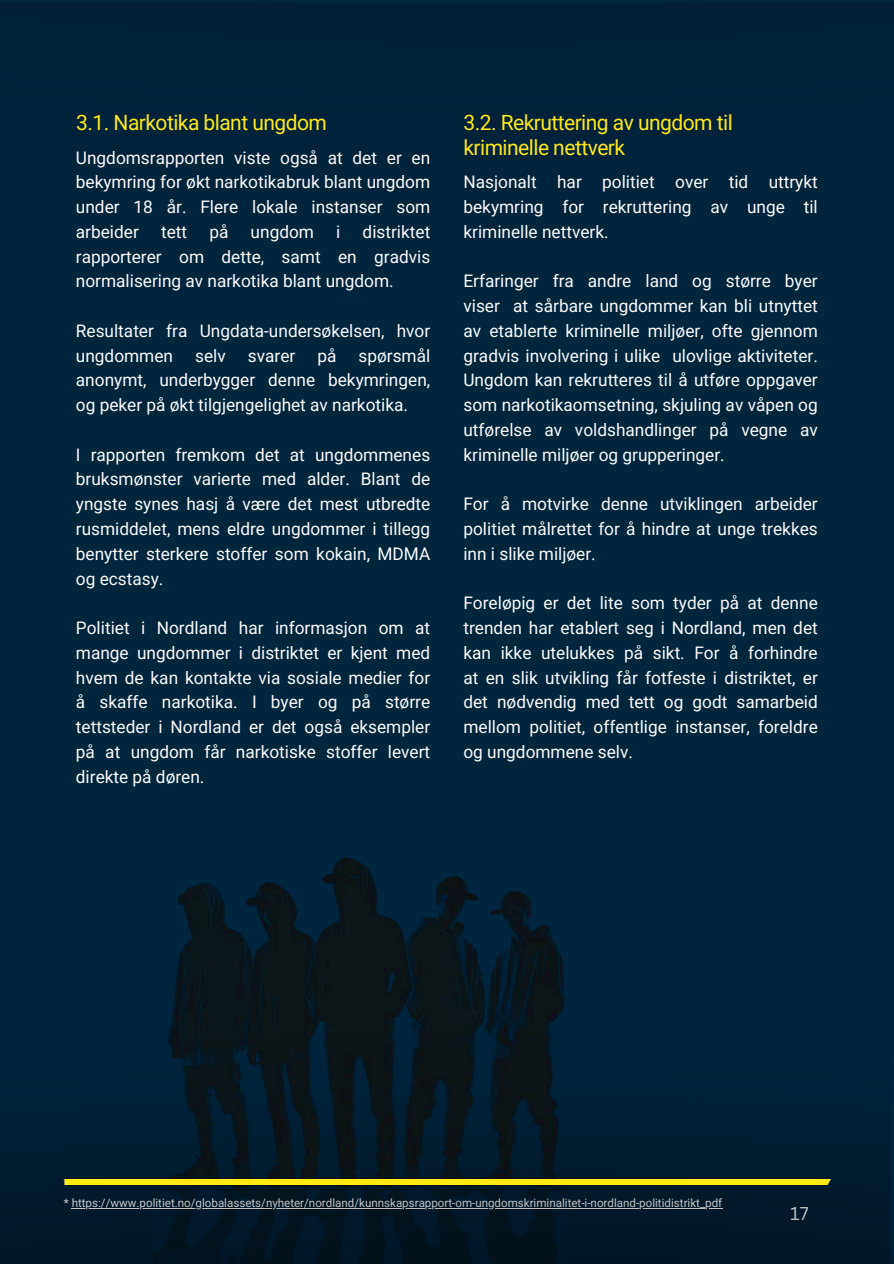
<style>
.page{position:relative;width:894px;height:1264px;background:#fff}
.page>*{position:absolute;margin:0;border:0;box-sizing:border-box;transform-origin:0 0}
.t1{font:21px/24.8px "Roboto";letter-spacing:-.025em;color:#fee71a}
.t2{font:18px "Canva Sans";color:#fffffe}
.t3{font:17.25px/24.8px "Roboto";color:#fafafa;text-align:justify}
.t4{font:11.55px "Roboto";color:#fafafa}
</style>
<div class="page">
<div style="left:0;top:0;width:893px;height:1263px;background:#00263e"></div>
<img style="left:0;top:1116px;width:889px;height:147px">
<img style="left:255px;top:857px;width:310px;height:329px">
<img style="left:166px;top:883px;width:89px;height:306px">
<div style="left:64px;top:1179px;width:766px;height:5px;background:#fee812"></div>
<h2 class="t1" style="left:76px;top:110px;width:252px">3.1. Narkotika blant ungdom</h2>
<h2 class="t1" style="left:463px;top:110px;width:271px">3.2. Rekruttering av ungdom til kriminelle nettverk</h2>
<h2 class="t3" style="left:463px;top:170px;width:356px">Nasjonalt har politiet over tid uttrykt bekymring for rekruttering av unge til kriminelle nettverk.</h2>
<h2 class="t3" style="left:463px;top:269px;width:356px">Erfaringer fra andre land og større byer viser at sårbare ungdommer kan bli utnyttet av etablerte kriminelle miljøer, ofte gjennom gradvis involvering i ulike ulovlige aktiviteter.<br>Ungdom kan rekrutteres til å utføre oppgaver som narkotikaomsetning, skjuling av våpen og utførelse av voldshandlinger på vegne av kriminelle miljøer og grupperinger.</h2>
<p class="t3" style="left:463px;top:492px;width:356px">For å motvirke denne utviklingen arbeider politiet målrettet for å hindre at unge trekkes inn i slike miljøer.</p>
<p class="t3" style="left:463px;top:591px;width:356px">Foreløpig er det lite som tyder på at denne trenden har etablert seg i Nordland, men det kan ikke utelukkes på sikt. For å forhindre at en slik utvikling får fotfeste i distriktet, er det nødvendig med tett og godt samarbeid mellom politiet, offentlige instanser, foreldre og ungdommene selv.</p>
<h2 class="t3" style="left:76px;top:145px;width:356px">Ungdomsrapporten viste også at det er en bekymring for økt narkotikabruk blant ungdom under 18 år. Flere lokale instanser som arbeider</h2>
<h2 class="t3" style="left:161px;top:219px;width:28px">tett</h2>
<h2 class="t3" style="left:209px;top:219px;width:21px">på</h2>
<h2 class="t3" style="left:250px;top:219px;width:65px">ungdom</h2>
<h2 class="t3" style="left:336px;top:219px;width:6px">i</h2>
<h2 class="t3" style="left:76px;top:219px;width:356px;text-indent:286px">distriktet rapporterer om dette, samt en gradvis normalisering av narkotika blant ungdom.</h2>
<h2 class="t3" style="left:76px;top:318px;width:356px">Resultater fra Ungdata-undersøkelsen, hvor ungdommen</h2>
<h2 class="t3" style="left:76px;top:343px;width:356px;text-indent:282px">spørsmål anonymt, underbygger denne bekymringen, og peker på økt tilgjengelighet av narkotika.</h2>
<h2 class="t3" style="left:76px;top:442px;width:356px">I rapporten fremkom det at ungdommenes bruksmønster varierte med alder. Blant de yngste synes hasj å være det mest utbredte rusmiddelet, mens eldre ungdommer i tillegg benytter sterkere stoffer som kokain, MDMA og ecstasy.</h2>
<h2 class="t3" style="left:76px;top:615px;width:356px">Politiet i Nordland har informasjon om at mange ungdommer i distriktet er kjent med hvem de kan kontakte via sosiale medier for å skaffe narkotika. I byer og på større tettsteder i Nordland er det også eksempler på at ungdom får narkotiske stoffer levert direkte på døren.</h2>
<h2 class="t3" style="left:195px;top:343px;width:32px">selv</h2>
<h2 class="t3" style="left:248px;top:343px;width:49px">svarer</h2>
<h2 class="t3" style="left:317px;top:343px;width:21px">på</h2>
<h1 class="t4" style="left:64px;top:1195px;width:659px">* https://www.politiet.no/globalassets/nyheter/nordland/kunnskapsrapport-om-ungdomskriminalitet-i-nordland-politidistrikt_pdf</h1>
<p class="t2" style="left:789px;top:1200px;width:20px">17</p>
</div>
